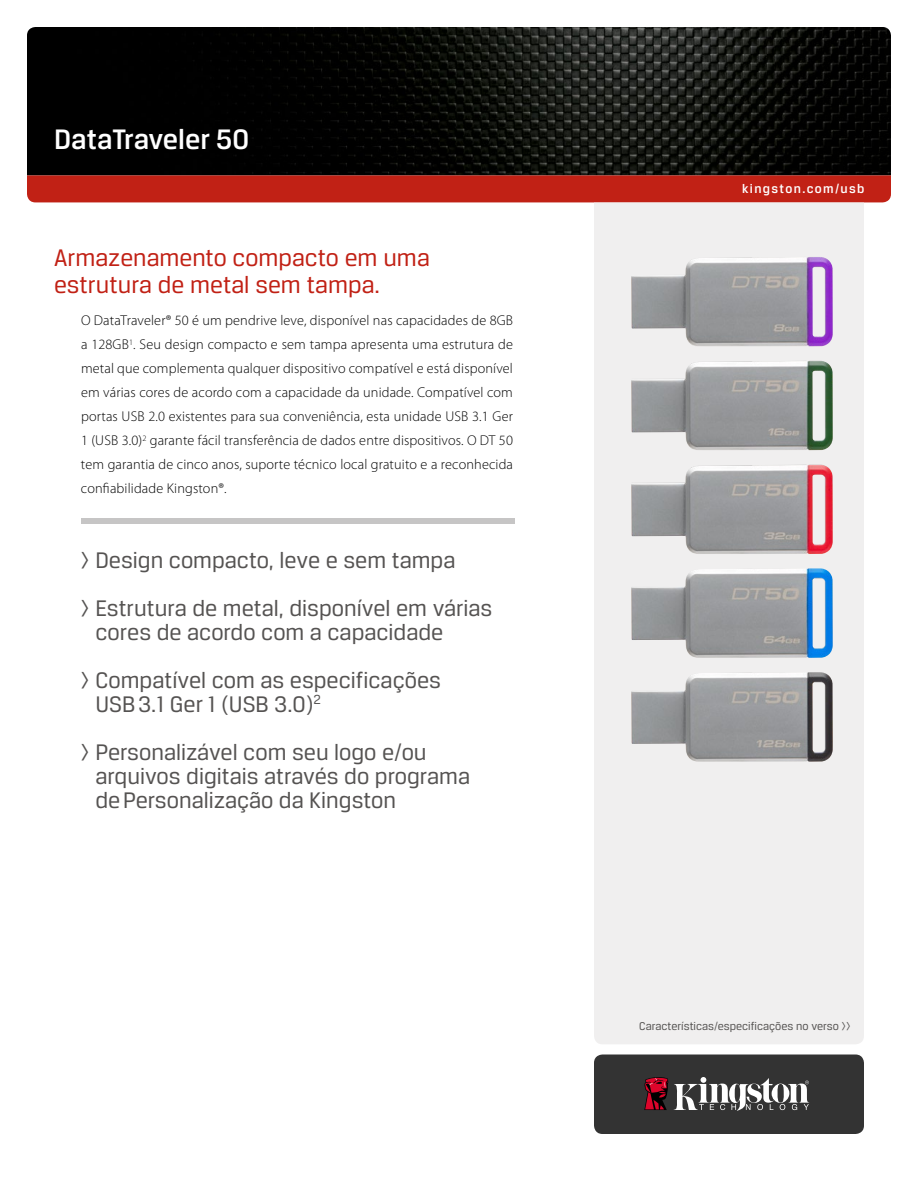
<style>
.page{position:relative;width:918px;height:1188px;background:#fff}
.page>*{position:absolute;margin:0;border:0;box-sizing:border-box;transform-origin:0 0}
.t1{font:500 30px "Breuer Text";color:#fff}
.t2{font:25.5px/27px "Breuer Text";color:#c12115}
.t3{font:24px/48px "Breuer Text";color:#555352}
.t4{font:300 14.25px/24px "Myriad Pro";letter-spacing:.01em;color:#000;text-align:justify}
.t5{font:500 13.5px "Breuer Text";letter-spacing:.1em;color:#fff}
.t6{font:12px "Breuer Text";color:#555352}
</style>
<div class="page">
<img style="left:27px;top:27px;width:864px;height:148px">
<div style="left:27px;top:175px;width:864px;height:27px;background:#c12115"></div>
<div style="left:594px;top:202px;width:270px;height:842px;background:#f0efef"></div>
<div style="left:594px;top:1054px;width:270px;height:80px;background:#333;border-radius:9px"></div>
<svg style="left:674px;top:1077px;width:135px;height:34px"></svg>
<svg style="left:644px;top:1077px;width:24px;height:33px"></svg>
<img style="left:631px;top:257px;width:202px;height:90px">
<img style="left:631px;top:361px;width:202px;height:89px">
<img style="left:631px;top:465px;width:202px;height:89px">
<img style="left:631px;top:568px;width:202px;height:90px">
<img style="left:631px;top:672px;width:202px;height:90px">
<div style="left:82px;top:518px;width:433px;height:6px;background:#c6c5c5"></div>
<h1 class="t1" style="left:54px;top:122px;width:196px">DataTraveler 50</h1>
<h2 class="t2" style="left:54px;top:244px;width:377px">Armazenamento compacto em uma estrutura de metal sem tampa.</h2>
<p class="t4" style="left:81px;top:309px;width:434px">O DataTraveler® 50 é um pendrive leve, disponível nas capacidades de 8GB a 128GB<sup>1</sup>. Seu design compacto e sem tampa apresenta uma estrutura de metal que complementa qualquer dispositivo compatível e está disponível em várias cores de acordo com a capacidade da unidade. Compatível com portas USB 2.0 existentes para sua conveniência, esta unidade USB 3.1 Ger 1 (USB 3.0)<sup>2</sup> garante fácil transferência de dados entre dispositivos. O DT 50 tem garantia de cinco anos, suporte técnico local gratuito e a reconhecida confiabilidade Kingston®.</p>
<h3 class="t3" style="left:80px;top:536px;width:414px">&gt; Design compacto, leve e sem tampa<br>&gt; Estrutura de metal, disponível em várias</h3>
<h3 class="t3" style="left:80px;top:608px;width:364px;text-align:right">cores de acordo com a capacidade<br>&gt; Compatível com as especificações</h3>
<h3 class="t3" style="left:80px;top:680px;width:348px;text-indent:15px">USB 3.1 Ger 1 (USB 3.0)<sup>2<br></sup>&gt; Personalizável com seu logo e/ou</h3>
<h3 class="t3" style="left:95px;top:764px;width:376px;line-height:24px">arquivos digitais através do programa de Personalização da Kingston</h3>
<p class="t5" style="left:742px;top:181px;width:124px">kingston.com/usb</p>
<p class="t6" style="left:639px;top:1020px;width:213px">Características/especificações no verso &gt;&gt;</p>
</div>
